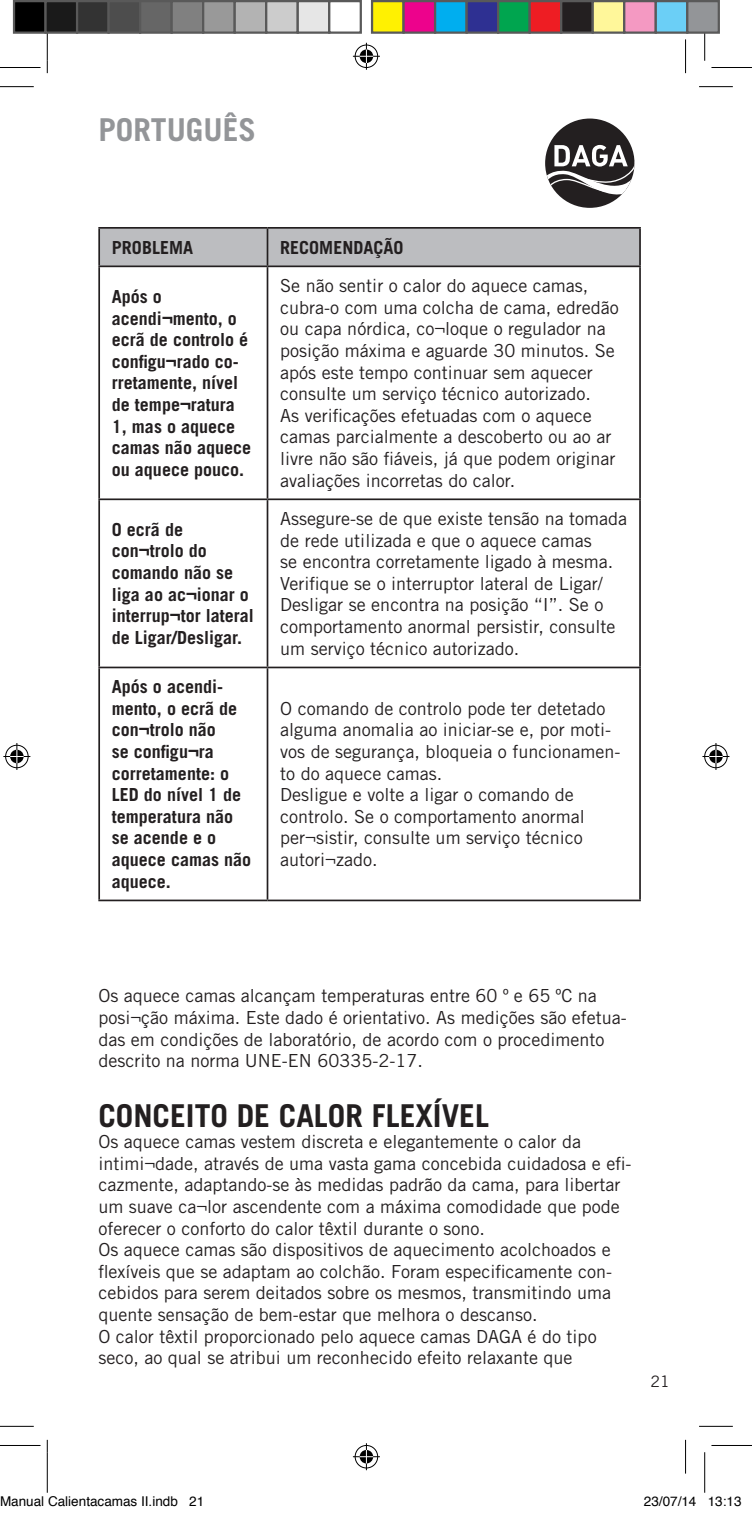
<style>
.page{position:relative;width:752px;height:1513px;background:#fff}
.page>*{position:absolute;margin:0;border:0;box-sizing:border-box;transform-origin:0 0}
.t1{font:700 31.5px "Trade Gothic LT Std";color:#231f20}
.t2{font:700 31.5px "Trade Gothic LT Std";color:#939598}
.t3{font:18px/21.6px "Trade Gothic LT Std";color:#231f20}
.t4{font:700 18px/21.6px "Trade Gothic LT Std";color:#231f20}
.t5{font:15.75px "Trade Gothic LT Std";color:#231f20}
.t6{font:13.5px "Helvetica";color:#000}
</style>
<div class="page">
<div style="left:545px;top:119px;width:89px;height:89px;background:#231f20;border-radius:50%"></div>
<svg style="left:545px;top:145px;width:89px;height:52px"></svg>
<div style="left:100px;top:229px;width:539px;height:36px;background:#bcbdc0"></div>
<hr style="left:98px;top:227px;width:169px;height:2px;background:#231f20">
<hr style="left:98px;top:229px;width:2px;height:36px;background:#231f20">
<hr style="left:267px;top:227px;width:373px;height:2px;background:#231f20">
<hr style="left:266px;top:229px;width:2px;height:36px;background:#231f20">
<hr style="left:639px;top:229px;width:1px;height:36px;background:#231f20">
<hr style="left:98px;top:265px;width:169px;height:2px;background:#231f20">
<hr style="left:98px;top:267px;width:2px;height:231px;background:#231f20">
<hr style="left:267px;top:265px;width:373px;height:2px;background:#231f20">
<hr style="left:266px;top:267px;width:2px;height:231px;background:#231f20">
<hr style="left:639px;top:267px;width:1px;height:231px;background:#231f20">
<hr style="left:98px;top:498px;width:169px;height:2px;background:#231f20">
<hr style="left:98px;top:500px;width:2px;height:166px;background:#231f20">
<hr style="left:267px;top:498px;width:373px;height:2px;background:#231f20">
<hr style="left:266px;top:500px;width:2px;height:166px;background:#231f20">
<hr style="left:639px;top:500px;width:1px;height:166px;background:#231f20">
<hr style="left:98px;top:666px;width:169px;height:2px;background:#231f20">
<hr style="left:98px;top:668px;width:2px;height:231px;background:#231f20">
<hr style="left:267px;top:666px;width:373px;height:2px;background:#231f20">
<hr style="left:266px;top:668px;width:2px;height:231px;background:#231f20">
<hr style="left:639px;top:668px;width:1px;height:231px;background:#231f20">
<hr style="left:98px;top:899px;width:169px;height:2px;background:#231f20">
<hr style="left:267px;top:899px;width:373px;height:2px;background:#231f20">
<hr style="left:0;top:86px;width:34px;height:1px;background:#000">
<hr style="left:699px;top:86px;width:33px;height:1px;background:#000">
<hr style="left:0;top:1426px;width:34px;height:1px;background:#000">
<hr style="left:699px;top:1426px;width:33px;height:1px;background:#000">
<hr style="left:47px;top:39px;width:1px;height:34px;background:#000">
<hr style="left:47px;top:1439px;width:1px;height:34px;background:#000">
<hr style="left:685px;top:39px;width:1px;height:34px;background:#000">
<hr style="left:685px;top:1439px;width:1px;height:34px;background:#000">
<hr style="left:0;top:67px;width:40px;height:1px;background:#000">
<hr style="left:711px;top:67px;width:40px;height:1px;background:#000">
<hr style="left:0;top:1445px;width:40px;height:1px;background:#000">
<hr style="left:711px;top:1445px;width:40px;height:1px;background:#000">
<hr style="left:47px;top:20px;width:1px;height:41px;background:#000">
<hr style="left:47px;top:1452px;width:1px;height:40px;background:#000">
<hr style="left:704px;top:20px;width:1px;height:41px;background:#000">
<hr style="left:704px;top:1452px;width:1px;height:40px;background:#000">
<svg style="left:353px;top:43px;width:27px;height:27px"></svg>
<svg style="left:353px;top:1443px;width:27px;height:27px"></svg>
<svg style="left:3px;top:743px;width:27px;height:27px"></svg>
<svg style="left:702px;top:743px;width:27px;height:27px"></svg>
<div style="left:14px;top:1px;width:32px;height:32px;background:#000"></div>
<div style="left:13px;top:0;width:34px;height:34px;border:2px solid #595959"></div>
<div style="left:46px;top:1px;width:31px;height:32px;background:#1a1a1a"></div>
<div style="left:44px;top:0;width:34px;height:34px;border:2px solid #595959"></div>
<div style="left:77px;top:1px;width:32px;height:32px;background:#333"></div>
<div style="left:76px;top:0;width:34px;height:34px;border:2px solid #595959"></div>
<div style="left:109px;top:1px;width:31px;height:32px;background:#4d4d4d"></div>
<div style="left:107px;top:0;width:34px;height:34px;border:2px solid #595959"></div>
<div style="left:140px;top:1px;width:32px;height:32px;background:#666"></div>
<div style="left:139px;top:0;width:34px;height:34px;border:2px solid #595959"></div>
<div style="left:172px;top:1px;width:31px;height:32px;background:#808080"></div>
<div style="left:170px;top:0;width:34px;height:34px;border:2px solid #595959"></div>
<div style="left:203px;top:1px;width:32px;height:32px;background:#999"></div>
<div style="left:202px;top:0;width:34px;height:34px;border:2px solid #595959"></div>
<div style="left:235px;top:1px;width:31px;height:32px;background:#b3b3b3"></div>
<div style="left:233px;top:0;width:34px;height:34px;border:2px solid #595959"></div>
<div style="left:266px;top:1px;width:32px;height:32px;background:#ccc"></div>
<div style="left:265px;top:0;width:34px;height:34px;border:2px solid #595959"></div>
<div style="left:298px;top:1px;width:31px;height:32px;background:#e6e6e6"></div>
<div style="left:296px;top:0;width:34px;height:34px;border:2px solid #595959"></div>
<div style="left:328px;top:0;width:34px;height:34px;border:2px solid #595959"></div>
<div style="left:372px;top:1px;width:31px;height:32px;background:#fff101"></div>
<div style="left:371px;top:0;width:33px;height:34px;border:2px solid #595959"></div>
<div style="left:403px;top:1px;width:32px;height:32px;background:#ed028c"></div>
<div style="left:402px;top:0;width:34px;height:34px;border:2px solid #595959"></div>
<div style="left:435px;top:1px;width:31px;height:32px;background:#00aeef"></div>
<div style="left:434px;top:0;width:33px;height:34px;border:2px solid #595959"></div>
<div style="left:466px;top:1px;width:32px;height:32px;background:#2e3092"></div>
<div style="left:465px;top:0;width:34px;height:34px;border:2px solid #595959"></div>
<div style="left:498px;top:1px;width:31px;height:32px;background:#00a54f"></div>
<div style="left:497px;top:0;width:33px;height:34px;border:2px solid #595959"></div>
<div style="left:529px;top:1px;width:32px;height:32px;background:#ee1d23"></div>
<div style="left:528px;top:0;width:34px;height:34px;border:2px solid #595959"></div>
<div style="left:561px;top:1px;width:31px;height:32px;background:#231f20"></div>
<div style="left:560px;top:0;width:33px;height:34px;border:2px solid #595959"></div>
<div style="left:592px;top:1px;width:32px;height:32px;background:#fff79a"></div>
<div style="left:591px;top:0;width:34px;height:34px;border:2px solid #595959"></div>
<div style="left:624px;top:1px;width:31px;height:32px;background:#f499c2"></div>
<div style="left:623px;top:0;width:33px;height:34px;border:2px solid #595959"></div>
<div style="left:655px;top:1px;width:32px;height:32px;background:#6bcff6"></div>
<div style="left:654px;top:0;width:34px;height:34px;border:2px solid #595959"></div>
<div style="left:687px;top:1px;width:31px;height:32px;background:#939598"></div>
<div style="left:686px;top:0;width:33px;height:34px;border:2px solid #595959"></div>
<h1 class="t2" style="left:98px;top:111px;width:159px">PORTUGUÊS</h1>
<p class="t4" style="left:112px;top:236px;width:83px">PROBLEMA</p>
<p class="t4" style="left:280px;top:236px;width:125px">RECOMENDAÇÃO</p>
<p class="t4" style="left:112px;top:285px;width:140px">Após o acendi¬mento, o ecrã de controlo é configu¬rado co&shy;rretamente, nível de tempe¬ratura<br>1, mas o aquece camas não aquece ou aquece pouco.</p>
<p class="t3" style="left:280px;top:275px;width:340px">Se não sentir o calor do aquece camas, cubra-o com uma colcha de cama, edredão ou capa nórdica, co¬loque o regulador na posição máxima e aguarde 30 minutos. Se após este tempo continuar sem aquecer consulte um serviço técnico autorizado.<br>As verificações efetuadas com o aquece camas parcialmente a descoberto ou ao ar livre não são fiáveis, já que podem originar avaliações incorretas do calor.</p>
<p class="t4" style="left:112px;top:518px;width:143px">O ecrã de con¬trolo do comando não se liga ao ac¬ionar o interrup¬tor lateral de Ligar/Desligar.</p>
<p class="t3" style="left:280px;top:508px;width:348px">Assegure-se de que existe tensão na tomada de rede utilizada e que o aquece camas<br>se encontra corretamente ligado à mesma.<br>Verifique se o interruptor lateral de Ligar/ Desligar se encontra na posição “I”. Se o comportamento anormal persistir, consulte um serviço técnico autorizado.</p>
<p class="t4" style="left:112px;top:676px;width:140px">Após o acendi&shy;mento, o ecrã de con¬trolo não<br>se configu¬ra corretamente: o<br>LED do nível 1 de temperatura não se acende e o aquece camas não aquece.</p>
<p class="t3" style="left:280px;top:697px;width:341px">O comando de controlo pode ter detetado alguma anomalia ao iniciar-se e, por moti&shy;vos de segurança, bloqueia o funcionamen&shy;to do aquece camas.<br>Desligue e volte a ligar o comando de controlo. Se o comportamento anormal per¬sistir, consulte um serviço técnico autori¬zado.</p>
<p class="t3" style="left:98px;top:985px;width:530px">Os aquece camas alcançam temperaturas entre 60 º e 65 ºC na posi¬ção máxima. Este dado é orientativo. As medições são efetua&shy;das em condições de laboratório, de acordo com o procedimento descrito na norma UNE-EN 60335-2-17.</p>
<h1 class="t1" style="left:98px;top:1096px;width:392px">CONCEITO DE CALOR FLEXÍVEL</h1>
<p class="t3" style="left:98px;top:1131px;width:534px">Os aquece camas vestem discreta e elegantemente o calor da intimi¬dade, através de uma vasta gama concebida cuidadosa e efi&shy;cazmente, adaptando-se às medidas padrão da cama, para libertar um suave ca¬lor ascendente com a máxima comodidade que pode oferecer o conforto do calor têxtil durante o sono.<br>Os aquece camas são dispositivos de aquecimento acolchoados e flexíveis que se adaptam ao colchão. Foram especificamente con&shy;cebidos para serem deitados sobre os mesmos, transmitindo uma quente sensação de bem-estar que melhora o descanso.<br>O calor têxtil proporcionado pelo aquece camas DAGA é do tipo seco, ao qual se atribui um reconhecido efeito relaxante que</p>
<p class="t5" style="left:650px;top:1371px;width:21px">21</p>
<p class="t6" style="left:0;top:1491px;width:206px">Manual Calientacamas II.indb 21</p>
<p class="t6" style="left:643px;top:1491px;width:99px">23/07/14 13:13</p>
</div>
